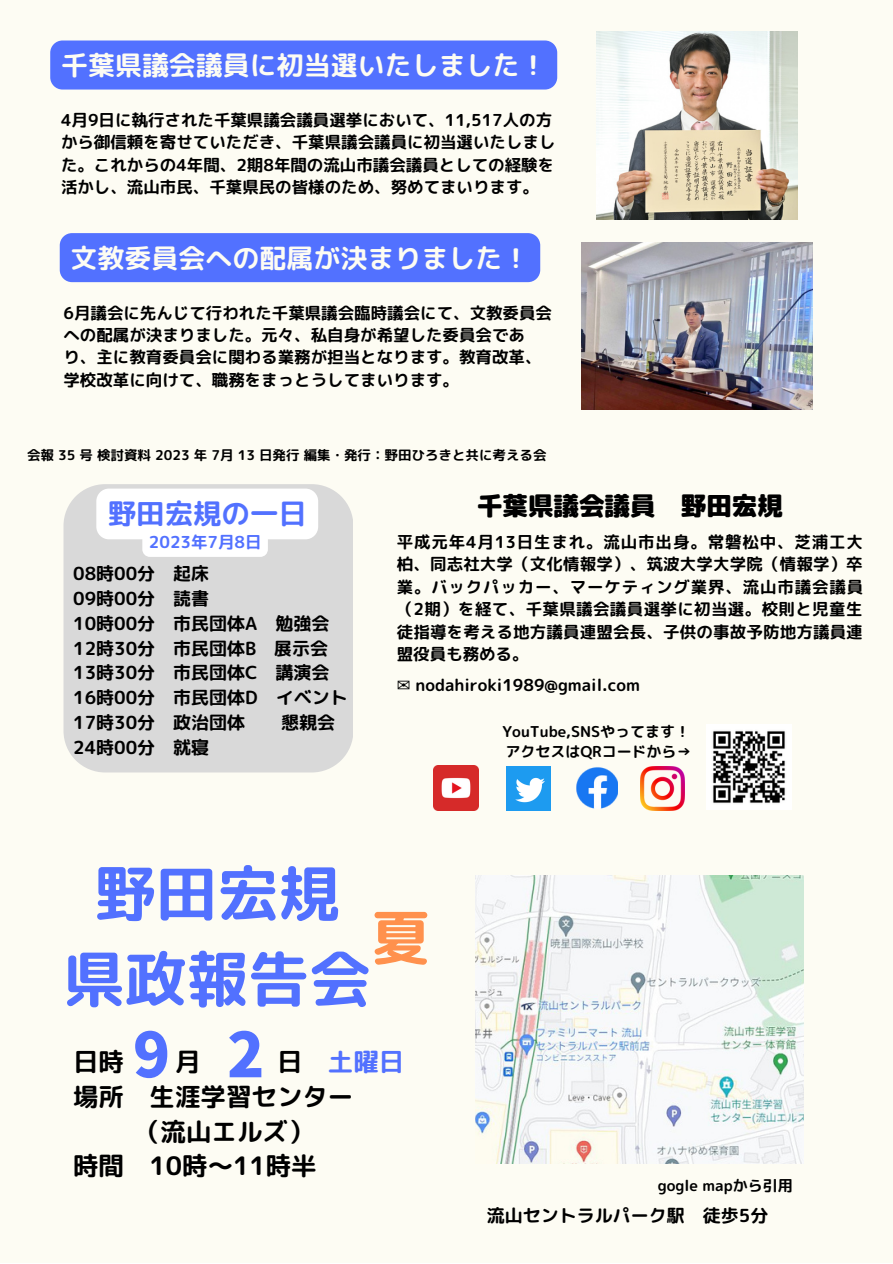
<style>
.page{position:relative;width:893px;height:1264px;background:#fff}
.page>*{position:absolute;margin:0;border:0;box-sizing:border-box;transform-origin:0 0}
.t1{font:61.5px "rounded mplus 1 p bold";color:#5271ff}
.t2{font:61.5px "Keifont";color:#5271ff}
.t3{font:60px "rounded mplus 1 p bold";color:#ff914d}
.t4{font:28.5px "rounded mplus 1 p bold";color:#5271ff}
.t5{font:27px "rounded mplus 1 p bold";color:#fdfcf3}
.t6{font:25.5px "rounded mplus 1 p bold";color:#000}
.t7{font:25.5px "rounded mplus 1 p black";color:#000}
.t8{font:25.5px "rounded mplus 1 p bold";color:#5271ff}
.t9{font:18px "rounded mplus 1 p bold";color:#000}
.t10{font:16.5px/22.5px "rounded mplus 1 p bold";color:#000}
.t11{font:16.5px "rounded mplus 1 p bold";color:#5271ff}
.t12{font:15px "rounded mplus 1 p bold";color:#000}
.t13{font:13.5px "rounded mplus 1 p bold";color:#000}
.s1{font-family:"DejaVu Sans"}
.s2{color:#000}
</style>
<div class="page">
<div style="left:0;top:0;width:892px;height:1262px;background:#fdfcf3"></div>
<img style="left:476px;top:875px;width:327px;height:288px">
<img style="left:706px;top:724px;width:85px;height:85px">
<img style="left:641px;top:766px;width:43px;height:44px">
<img style="left:577px;top:767px;width:40px;height:42px">
<img style="left:506px;top:766px;width:44px;height:44px">
<img style="left:434px;top:765px;width:45px;height:45px">
<img style="left:596px;top:32px;width:201px;height:188px">
<img style="left:581px;top:242px;width:231px;height:168px">
<div style="left:63px;top:484px;width:290px;height:288px;background:#d9d9d9"></div>
<div style="left:50px;top:40px;width:507px;height:49px;background:#5271ff"></div>
<div style="left:60px;top:233px;width:480px;height:49px;background:#5271ff"></div>
<svg style="left:96px;top:488px;width:222px;height:69px"></svg>
<p class="t5" style="left:61px;top:46px;width:487px">千葉県議会議員に初当選いたしました！</p>
<p class="t10" style="left:61px;top:108px;width:496px">4月9日に執行された千葉県議会議員選挙において、11,517人の方から御信頼を寄せていただき、千葉県議会議員に初当選いたしました。これからの4年間、2期8年間の流山市議会議員としての経験を活かし、流山市民、千葉県民の皆様のため、努めてまいります。</p>
<p class="t5" style="left:71px;top:239px;width:460px">文教委員会への配属が決まりました！</p>
<p class="t10" style="left:63px;top:301px;width:490px">6月議会に先んじて行われた千葉県議会臨時議会にて、文教委員会への配属が決まりました。元々、私自身が希望した委員会であ<br>り、主に教育委員会に関わる業務が担当となります。教育改革、学校改革に向けて、職務をまっとうしてまいります。</p>
<p class="t13" style="left:27px;top:446px;width:521px">会報 35 号検討資料 2023 年 7月 13 日発行編集・発行：野田ひろきと共に考える会</p>
<p class="t4" style="left:108px;top:493px;width:201px">野田宏規の一日</p>
<p class="t11" style="left:149px;top:530px;width:114px">2023年7月8日</p>
<p class="t9" style="left:73px;top:561px;width:137px">08時00分 起床</p>
<p class="t9" style="left:73px;top:586px;width:137px">09時00分 読書</p>
<p class="t9" style="left:73px;top:610px;width:258px">10時00分 市民団体A 勉強会</p>
<p class="t9" style="left:73px;top:635px;width:257px">12時30分 市民団体B 展示会</p>
<p class="t9" style="left:73px;top:660px;width:258px">13時30分 市民団体C 講演会</p>
<p class="t9" style="left:73px;top:684px;width:276px">16時00分 市民団体D イベント</p>
<p class="t9" style="left:73px;top:709px;width:173px">17時30分 政治団体</p>
<p class="t9" style="left:281px;top:709px;width:55px">懇親会</p>
<p class="t9" style="left:73px;top:734px;width:137px">24時00分 就寝</p>
<p class="t7" style="left:477px;top:487px;width:307px">千葉県議会議員 野田宏規</p>
<p class="t10" style="left:396px;top:530px;width:468px;text-align:justify">平成元年4月13日生まれ。流山市出身。常磐松中、芝浦工大柏、同志社大学（文化情報学）、筑波大学大学院（情報学）卒業。バックパッカー、マーケティング業界、流山市議会議員（2期）を経て、千葉県議会議員選挙に初当選。校則と児童生徒指導を考える地方議員連盟会長、子供の事故予防地方議員連盟役員も務める。</p>
<p class="t10" style="left:396px;top:673px;width:245px"><span class="s1">✉</span> nodahiroki1989@gmail.com</p>
<p class="t12" style="left:502px;top:721px;width:189px">YouTube,SNSやってます！</p>
<p class="t12" style="left:505px;top:741px;width:187px">アクセスはQRコードから→</p>
<p class="t1" style="left:94px;top:850px;width:247px">野田宏規</p>
<p class="t1" style="left:63px;top:935px;width:309px">県政報告会</p>
<p class="t3" style="left:371px;top:894px;width:61px">夏</p>
<p class="t2" style="left:133px;top:1024px;width:39px">9</p>
<p class="t2" style="left:227px;top:1024px;width:39px">2</p>
<p class="t6" style="left:73px;top:1043px;width:52px">日時</p>
<p class="t6" style="left:175px;top:1043px;width:27px">月</p>
<p class="t8" style="left:277px;top:1043px;width:129px"><span class="s2">日</span> 土曜日</p>
<p class="t6" style="left:73px;top:1078px;width:282px">場所 生涯学習センター</p>
<p class="t6" style="left:135px;top:1113px;width:180px">（流山エルズ）</p>
<p class="t6" style="left:73px;top:1147px;width:245px">時間 10時～11時半</p>
<p class="t12" style="left:657px;top:1174px;width:136px">gogle mapから引用</p>
<p class="t9" style="left:487px;top:1202px;width:283px">流山セントラルパーク駅 徒歩5分</p>
</div>
